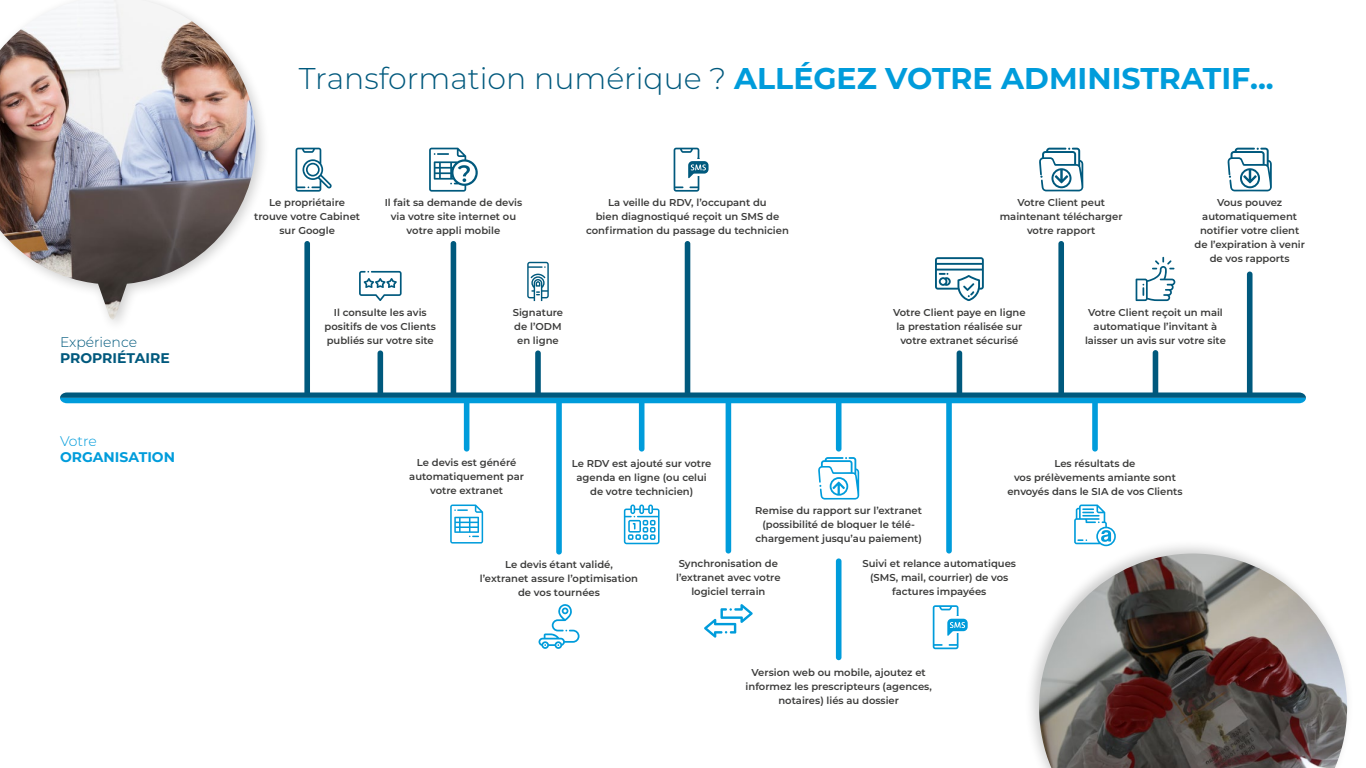
<style>
.page{position:relative;width:1366px;height:768px;background:#fff}
.page>*{position:absolute;margin:0;border:0;box-sizing:border-box;transform-origin:0 0}
.t1{font:700 30px "Montserrat";color:#009cdb}
.t2{font:700 14px "Montserrat";color:#00597d}
.t3{font:700 14px "Montserrat";color:#009cdb}
.t4{font:300 14px "Montserrat";color:#00597d}
.t5{font:300 14px "Montserrat";letter-spacing:-.005em;color:#009cdb}
.t6{font:600 10px/14px "Montserrat";color:#3c3c3b;text-align:center}
.s1{font-weight:300;color:#00597d}
</style>
<div class="page">
<img style="left:0;top:0;width:256px;height:321px">
<svg style="left:60px;top:392px;width:1246px;height:11px;background:#0e81af"></svg>
<div style="left:464px;top:400px;width:5px;height:52px;background:#009cdb;border-radius:3px"></div>
<div style="left:556px;top:400px;width:6px;height:155px;background:#009cdb;border-radius:3px"></div>
<div style="left:726px;top:399px;width:5px;height:155px;background:#009cdb;border-radius:3px"></div>
<div style="left:946px;top:399px;width:6px;height:155px;background:#009cdb;border-radius:3px"></div>
<div style="left:836px;top:400px;width:6px;height:52px;background:#009cdb;border-radius:3px"></div>
<div style="left:836px;top:558px;width:6px;height:102px;background:#009cdb;border-radius:3px"></div>
<div style="left:1092px;top:400px;width:6px;height:52px;background:#009cdb;border-radius:3px"></div>
<div style="left:639px;top:400px;width:6px;height:52px;background:#009cdb;border-radius:3px"></div>
<div style="left:304px;top:241px;width:6px;height:155px;background:#00597d;border-radius:3px"></div>
<div style="left:378px;top:350px;width:5px;height:46px;background:#00597d;border-radius:3px"></div>
<div style="left:451px;top:241px;width:5px;height:155px;background:#00597d;border-radius:3px"></div>
<div style="left:535px;top:350px;width:6px;height:46px;background:#00597d;border-radius:3px"></div>
<div style="left:685px;top:241px;width:5px;height:155px;background:#00597d;border-radius:3px"></div>
<div style="left:1058px;top:241px;width:6px;height:155px;background:#00597d;border-radius:3px"></div>
<div style="left:1247px;top:272px;width:6px;height:124px;background:#00597d;border-radius:3px"></div>
<div style="left:957px;top:350px;width:5px;height:46px;background:#00597d;border-radius:3px"></div>
<div style="left:1153px;top:350px;width:5px;height:46px;background:#00597d;border-radius:3px"></div>
<svg style="left:296px;top:148px;width:36px;height:44px"></svg>
<svg style="left:359px;top:271px;width:43px;height:30px"></svg>
<svg style="left:429px;top:148px;width:49px;height:44px"></svg>
<svg style="left:527px;top:262px;width:22px;height:39px"></svg>
<svg style="left:935px;top:257px;width:49px;height:44px"></svg>
<svg style="left:1039px;top:148px;width:44px;height:43px"></svg>
<svg style="left:1228px;top:148px;width:44px;height:43px"></svg>
<svg style="left:1136px;top:257px;width:39px;height:44px"></svg>
<svg style="left:1074px;top:505px;width:42px;height:34px"></svg>
<svg style="left:818px;top:457px;width:41px;height:43px"></svg>
<svg style="left:704px;top:604px;width:49px;height:34px"></svg>
<svg style="left:624px;top:505px;width:36px;height:39px"></svg>
<svg style="left:539px;top:604px;width:41px;height:45px"></svg>
<svg style="left:450px;top:505px;width:33px;height:39px"></svg>
<svg style="left:674px;top:148px;width:35px;height:44px"></svg>
<div style="left:1024px;top:539px;width:331px;height:229px;background:#000;opacity:.2"></div>
<img style="left:1039px;top:554px;width:308px;height:214px">
<svg style="left:933px;top:605px;width:35px;height:44px"></svg>
<h2 class="t4" style="left:60px;top:333px;width:79px">Expérience</h2>
<h2 class="t2" style="left:60px;top:348px;width:111px">PROPRIÉTAIRE</h2>
<h2 class="t5" style="left:60px;top:432px;width:38px">Votre</h2>
<h2 class="t3" style="left:60px;top:447px;width:117px">ORGANISATION</h2>
<h1 class="t1" style="left:299px;top:57px;width:977px"><span class="s1">Transformation numérique ?</span> ALLÉGEZ VOTRE ADMINISTRATIF...</h1>
<p class="t6" style="left:254px;top:195px;width:108px">Le propriétaire trouve votre Cabinet sur Google</p>
<p class="t6" style="left:385px;top:195px;width:139px">Il fait sa demande de devis via votre site internet ou votre appli mobile</p>
<p class="t6" style="left:325px;top:305px;width:113px">Il consulte les avis positifs de vos Clients publiés sur votre site</p>
<p class="t6" style="left:513px;top:305px;width:52px;text-align:left">Signature de l’ODM en ligne</p>
<p class="t6" style="left:586px;top:195px;width:204px">La veille du RDV, l’occupant du<br>bien diagnostiqué reçoit un SMS de confirmation du passage du technicien</p>
<p class="t6" style="left:1000px;top:195px;width:124px">Votre Client peut maintenant télécharger votre rapport</p>
<p class="t6" style="left:1194px;top:195px;width:112px">Vous pouvez automatiquement notifier votre client de l’expiration à venir de vos rapports</p>
<p class="t6" style="left:893px;top:305px;width:134px">Votre Client paye en ligne la prestation réalisée sur votre extranet sécurisé</p>
<p class="t6" style="left:1085px;top:305px;width:142px">Votre Client reçoit un mail automatique l’invitant à laisser un avis sur votre site</p>
<p class="t6" style="left:409px;top:455px;width:116px">Le devis est généré automatiquement par votre extranet</p>
<p class="t6" style="left:572px;top:456px;width:141px">Le RDV est ajouté sur votre agenda en ligne (ou celui de votre technicien)</p>
<p class="t6" style="left:755px;top:503px;width:168px">Remise du rapport sur l’extranet (possibilité de bloquer le télé&shy;chargement jusqu’au paiement)</p>
<p class="t6" style="left:1007px;top:456px;width:177px">Les résultats de<br>vos prélèvements amiante sont envoyés dans le SIA de vos Clients</p>
<p class="t6" style="left:480px;top:557px;width:160px">Le devis étant validé, l’extranet assure l’optimisation de vos tournées</p>
<p class="t6" style="left:676px;top:556px;width:106px">Synchronisation de l’extranet avec votre logiciel terrain</p>
<p class="t6" style="left:862px;top:556px;width:155px">Suivi et relance automatiques (SMS, mail, courrier) de vos factures impayées</p>
<p class="t6" style="left:746px;top:665px;width:188px">Version web ou mobile, ajoutez et informez les prescripteurs (agences, notaires) liés au dossier</p>
</div>
